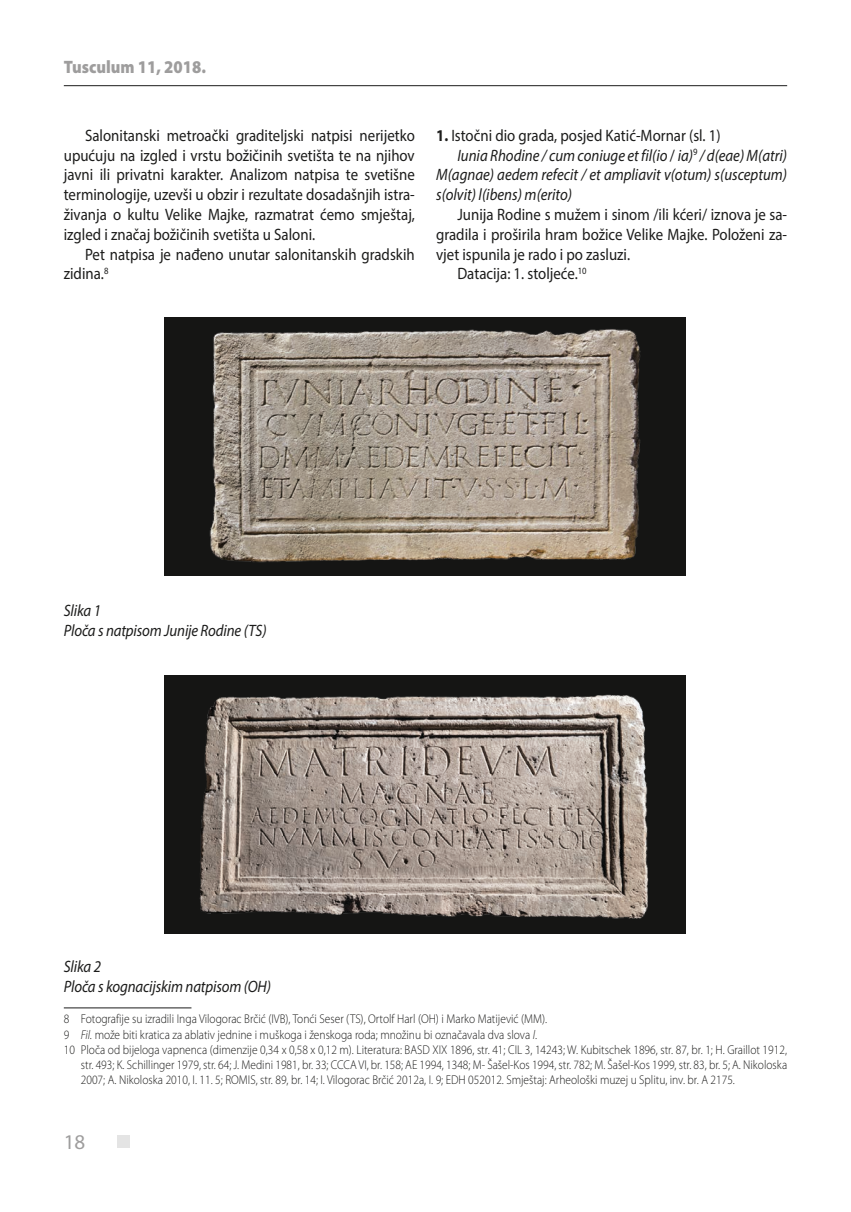
<style>
.page{position:relative;width:851px;height:1212px;background:#fff}
.page>*{position:absolute;margin:0;border:0;box-sizing:border-box;transform-origin:0 0}
.t1{font:21px "Myriad Pro";color:#9e9d9d}
.t2{font:900 18px "Myriad Pro";color:#9e9d9d;scale:.9 1}
.t3{font:16.5px/19.8px "Myriad Pro";color:#1c1c1b;text-align:justify;scale:.9 1}
.t4{font:italic 16.5px/19.8px "Myriad Pro";color:#1c1c1b;scale:.9 1}
.t5{font:300 12.75px "Myriad Pro";color:#1c1c1b;scale:.9 1}
.s1{font-weight:700}
.s2{font-style:normal}
.s3{font-style:italic}
</style>
<div class="page">
<hr style="left:64px;top:85px;width:723px;height:1px;background:#1c1c1b">
<div style="left:117px;top:1135px;width:13px;height:13px;background:#e4e4e4"></div>
<hr style="left:64px;top:1007px;width:127px;height:1px;background:#1c1c1b">
<div style="left:164px;top:317px;width:522px;height:259px;background:#151514"></div>
<img style="left:209px;top:329px;width:432px;height:234px">
<div style="left:164px;top:675px;width:522px;height:259px;background:#151514"></div>
<img style="left:199px;top:694px;width:450px;height:225px">
<h2 class="t2" style="left:64px;top:57px;width:159px">Tusculum 11, 2018.</h2>
<p class="t3" style="left:64px;top:125px;width:391px;text-indent:21px">Salonitanski metroački graditeljski natpisi nerijetko upućuju na izgled i vrstu božičinih svetišta te na njihov javni ili privatni karakter. Analizom natpisa te svetišne terminologije, uzevši u obzir i rezultate dosadašnjih istra&shy;živanja o kultu Velike Majke, razmatrat ćemo smještaj, izgled i značaj božičinih svetišta u Saloni.</p>
<p class="t3" style="left:64px;top:244px;width:391px;text-indent:21px">Pet natpisa je nađeno unutar salonitanskih gradskih zidina.<sup>8</sup></p>
<p class="t3" style="left:436px;top:125px;width:317px"><span class="s1">1.</span> Istočni dio grada, posjed Katić-Mornar (sl. 1)</p>
<p class="t4" style="left:457px;top:145px;width:368px">Iunia Rhodine / cum coniuge et fil(io <span class="s2">/</span> ia)<sup>9</sup> / d(eae) M(atri)</p>
<p class="t4" style="left:436px;top:165px;width:391px">M(agnae) aedem refecit / et ampliavit v(otum) s(usceptum)</p>
<p class="t4" style="left:436px;top:184px;width:153px">s(olvit) l(ibens) m(erito)</p>
<p class="t3" style="left:457px;top:204px;width:368px">Junija Rodine s mužem i sinom /ili kćeri/ iznova je sa-</p>
<p class="t3" style="left:436px;top:224px;width:391px">gradila i proširila hram božice Velike Majke. Položeni za-</p>
<p class="t3" style="left:436px;top:244px;width:217px">vjet ispunila je rado i po zasluzi.</p>
<p class="t3" style="left:457px;top:264px;width:145px">Datacija: 1. stoljeće.<sup>10</sup></p>
<p class="t4" style="left:64px;top:600px;width:227px">Slika 1<br>Ploča s natpisom Junije Rodine (TS)</p>
<p class="t4" style="left:64px;top:957px;width:231px">Slika 2<br>Ploča s kognacijskim natpisom (OH)</p>
<p class="t5" style="left:64px;top:1012px;width:538px">8 Fotografije su izradili Inga Vilogorac Brčić (IVB), Tonći Seser (TS), Ortolf Harl (OH) i Marko Matijević (MM).</p>
<p class="t5" style="left:64px;top:1027px;width:527px">9 <span class="s3">Fil.</span> može biti kratica za ablativ jednine i muškoga i ženskoga roda; množinu bi označavala dva slova <span class="s3">l</span>.</p>
<p class="t5" style="left:64px;top:1042px;width:805px">10 Ploča od bijeloga vapnenca (dimenzije 0,34 x 0,58 x 0,12 m). Literatura: BASD XIX 1896, str. 41; CIL 3, 14243; W. Kubitschek 1896, str. 87, br. 1; H. Graillot 1912,</p>
<p class="t5" style="left:81px;top:1058px;width:786px">str. 493; K. Schillinger 1979, str. 64; J. Medini 1981, br. 33; CCCA VI, br. 158; AE 1994, 1348; M- Šašel-Kos 1994, str. 782; M. Šašel-Kos 1999, str. 83, br. 5; A. Nikoloska</p>
<p class="t5" style="left:81px;top:1073px;width:728px">2007; A. Nikoloska 2010, I. 11. 5; ROMIS, str. 89, br. 14; I. Vilogorac Brčić 2012a, I. 9; EDH 052012. Smještaj: Arheološki muzej u Splitu, inv. br. A 2175.</p>
<h1 class="t1" style="left:64px;top:1128px;width:23px">18</h1>
</div>
